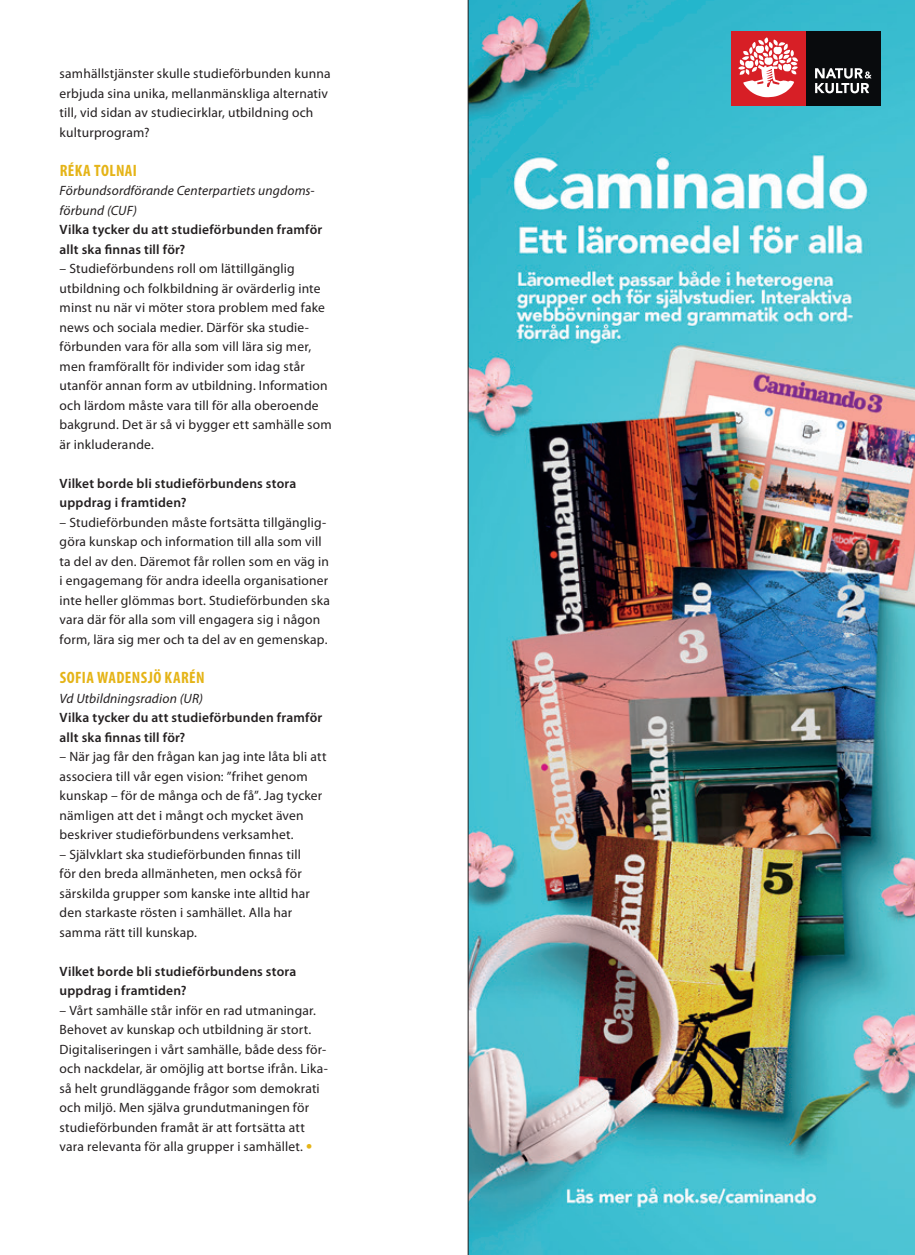
<style>
.page{position:relative;width:915px;height:1255px;background:#fff}
.page>*{position:absolute;margin:0;border:0;box-sizing:border-box;transform-origin:0 0}
.Notis_Fakta{font:700 condensed 16.5px "Myriad Pro";letter-spacing:.025em;color:#e5b417}
.Notis_Fakta-2{font:13.5px/19.5px "Myriad Pro";letter-spacing:.015em;color:#231f20}
.Notis_Fakta-3{font:600 13.5px/19.5px "Myriad Pro";letter-spacing:.015em;color:#231f20}
.Notis_Fakta-4{font:italic 13.5px/19.5px "Myriad Pro";letter-spacing:.01em;color:#231f20}
.s1{font-weight:700;font-size:18px;color:#e5b417}
</style>
<div class="page">
<img style="left:468px;top:0;width:446px;height:1254px">
<p class="Notis_Fakta-2" style="left:60px;top:64px;width:272px">samhällstjänster skulle studieförbunden kunna erbjuda sina unika, mellanmänskliga alternativ till, vid sidan av studiecirklar, utbildning och kulturprogram?</p>
<p class="Notis_Fakta" style="left:60px;top:160px;width:79px">RÉKA TOLNAI</p>
<p class="Notis_Fakta-4" style="left:60px;top:181px;width:256px">Förbundsordförande Centerpartiets ungdoms&shy;förbund (CUF)</p>
<p class="Notis_Fakta-3" style="left:60px;top:220px;width:264px">Vilka tycker du att studieförbunden framför allt ska finnas till för?</p>
<p class="Notis_Fakta-2" style="left:60px;top:259px;width:273px">– Studieförbundens roll om lättillgänglig utbildning och folkbildning är ovärderlig inte minst nu när vi möter stora problem med fake news och sociala medier. Därför ska studie&shy;förbunden vara för alla som vill lära sig mer, men framförallt för individer som idag står utanför annan form av utbildning. Information och lärdom måste vara till för alla oberoende bakgrund. Det är så vi bygger ett samhälle som är inkluderande.</p>
<p class="Notis_Fakta-3" style="left:60px;top:474px;width:238px">Vilket borde bli studieförbundens stora uppdrag i framtiden?</p>
<p class="Notis_Fakta-2" style="left:60px;top:513px;width:272px">– Studieförbunden måste fortsätta tillgänglig&shy;göra kunskap och information till alla som vill ta del av den. Däremot får rollen som en väg in i engagemang för andra ideella organisationer inte heller glömmas bort. Studieförbunden ska vara där för alla som vill engagera sig i någon form, lära sig mer och ta del av en gemenskap.</p>
<p class="Notis_Fakta" style="left:60px;top:667px;width:146px">SOFIA WADENSJÖ KARÉN</p>
<p class="Notis_Fakta-4" style="left:60px;top:688px;width:145px">Vd Utbildningsradion (UR)</p>
<p class="Notis_Fakta-3" style="left:60px;top:708px;width:264px">Vilka tycker du att studieförbunden framför allt ska finnas till för?</p>
<p class="Notis_Fakta-2" style="left:60px;top:747px;width:268px">– När jag får den frågan kan jag inte låta bli att associera till vår egen vision: ”frihet genom kunskap – för de många och de få”. Jag tycker nämligen att det i mångt och mycket även beskriver studieförbundens verksamhet.</p>
<p class="Notis_Fakta-2" style="left:60px;top:844px;width:252px">– Självklart ska studieförbunden finnas till för den breda allmänheten, men också för särskilda grupper som kanske inte alltid har den starkaste rösten i samhället. Alla har samma rätt till kunskap.</p>
<p class="Notis_Fakta-3" style="left:60px;top:961px;width:238px">Vilket borde bli studieförbundens stora uppdrag i framtiden?</p>
<p class="Notis_Fakta-2" style="left:60px;top:1000px;width:270px">– Vårt samhälle står inför en rad utmaningar.<br>Behovet av kunskap och utbildning är stort.<br>Digitaliseringen i vårt samhälle, både dess för&shy;och nackdelar, är omöjlig att bortse ifrån. Lika&shy;så helt grundläggande frågor som demokrati och miljö. Men själva grundutmaningen för studieförbunden framåt är att fortsätta att vara relevanta för alla grupper i samhället. <span class="s1">•</span></p>
</div>
